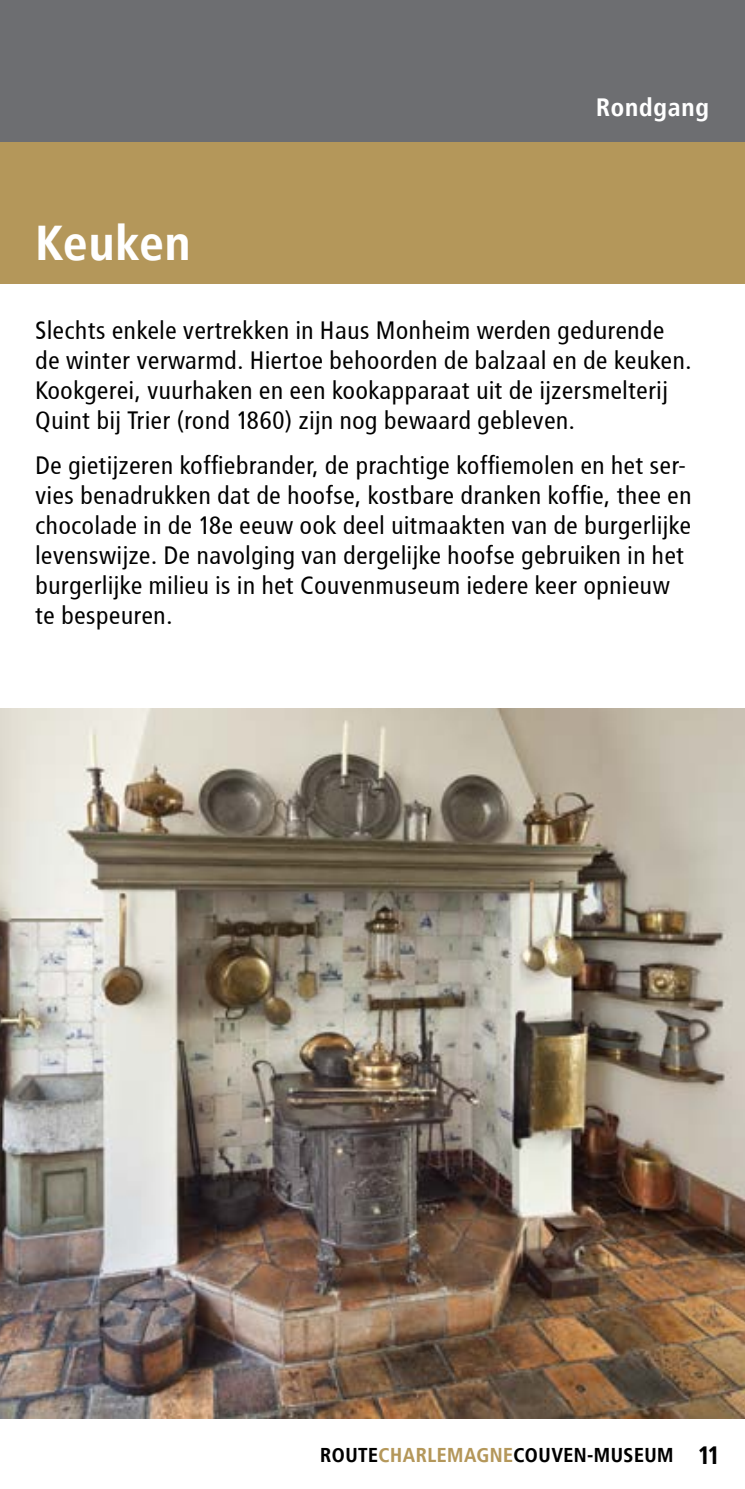
<style>
.page{position:relative;width:745px;height:1489px;background:#fff}
.page>*{position:absolute;margin:0;border:0;box-sizing:border-box;transform-origin:0 0}
.t1{font:700 48.75px "Transit";color:#fff}
.t2{font:25px/30px "Transit";letter-spacing:-.01em;color:#000}
.t3{font:700 25px "Transit";letter-spacing:.01em;color:#fff}
.t4{font:700 20px "Transit";color:#000}
.s1{color:#b4975a}
.s2{font-size:25px}
</style>
<div class="page">
<div style="left:0;top:0;width:744px;height:142px;background:#6d6e71"></div>
<div style="left:0;top:142px;width:744px;height:141px;background:#b4975a"></div>
<img style="left:0;top:708px;width:744px;height:709px">
<h1 class="t1" style="left:35px;top:211px;width:158px">Keuken</h1>
<p class="t3" style="left:596px;top:92px;width:115px">Rondgang</p>
<p class="t2" style="left:35px;top:317px;width:658px">Slechts enkele vertrekken in Haus Monheim werden gedurende de winter verwarmd. Hiertoe behoorden de balzaal en de keuken.<br>Kookgerei, vuurhaken en een kookapparaat uit de ijzersmelterij Quint bij Trier (rond 1860) zijn nog bewaard gebleven.</p>
<p class="t2" style="left:35px;top:450px;width:658px">De gietijzeren koffiebrander, de prachtige koffiemolen en het ser&shy;vies benadrukken dat de hoofse, kostbare dranken koffie, thee en chocolade in de 18e eeuw ook deel uitmaakten van de burgerlijke levenswijze. De navolging van dergelijke hoofse gebruiken in het burgerlijke milieu is in het Couvenmuseum iedere keer opnieuw te bespeuren.</p>
<p class="t4" style="left:320px;top:1441px;width:402px">ROUTE<span class="s1">CHARLEMAGNE</span>COUVEN-MUSEUM <span class="s2">11</span></p>
</div>
